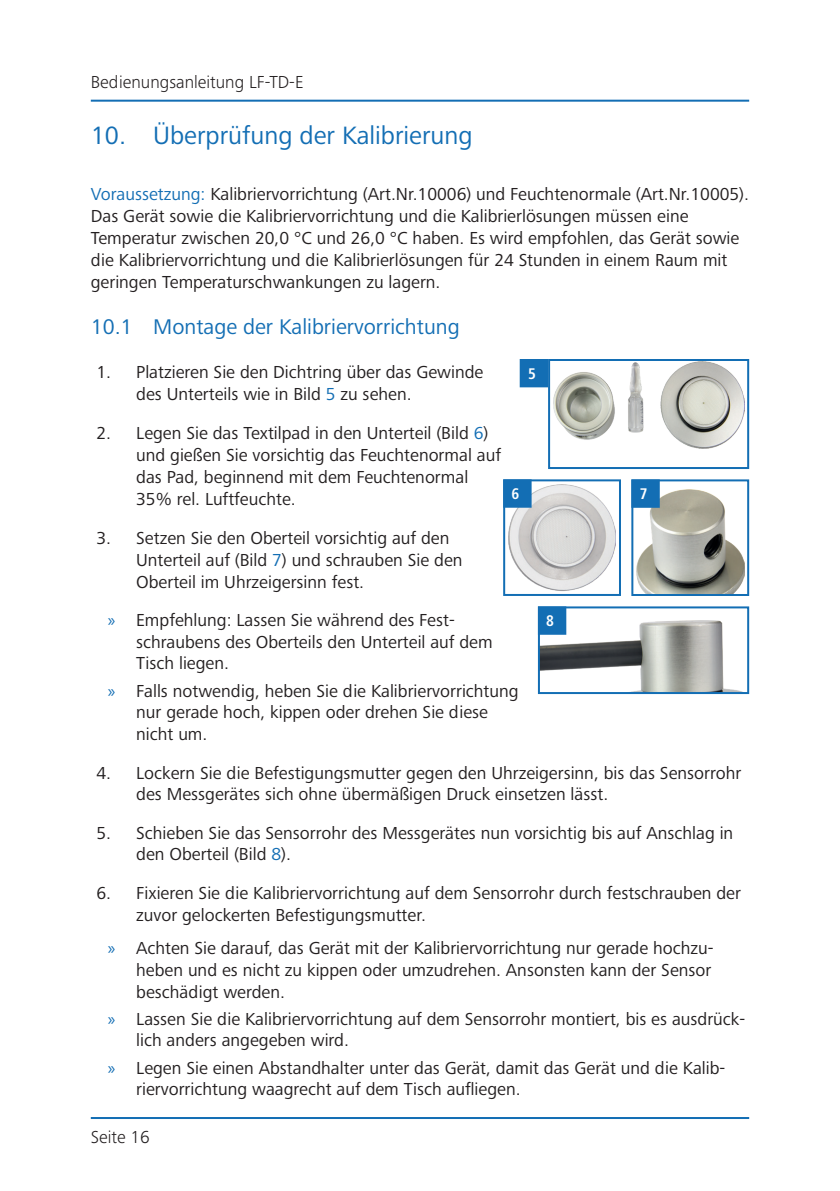
<style>
.page{position:relative;width:840px;height:1191px;background:#fff}
.page>*{position:absolute;margin:0;border:0;box-sizing:border-box;transform-origin:0 0}
.t1{font:26px "Frutiger Next Pro";color:#136eb4}
.t2{font:22px "Frutiger Next Pro";color:#136eb4}
.t3{font:18px/21.6px "Frutiger Next Pro";color:#231f20}
.t4{font:300 18px "Frutiger Next Pro";color:#231f20}
.t5{font:700 condensed 16px "Frutiger Next Pro";color:#fff}
.s1{color:#136eb4}
.s2{font-family:"Myriad Pro";color:#136eb4}
</style>
<div class="page">
<hr style="left:91px;top:100px;width:657px;height:2px;background:#136eb4">
<hr style="left:91px;top:1117px;width:657px;height:2px;background:#136eb4">
<img style="left:553px;top:362px;width:191px;height:86px">
<div style="left:547px;top:359px;width:201px;height:110px;border:2px solid #136eb4"></div>
<div style="left:520px;top:360px;width:26px;height:26px;background:#136eb4"></div>
<div style="left:519px;top:359px;width:28px;height:28px;border:2px solid #136eb4"></div>
<img style="left:508px;top:484px;width:107px;height:107px">
<div style="left:503px;top:479px;width:117px;height:117px;border:2px solid #136eb4"></div>
<div style="left:504px;top:480px;width:26px;height:27px;background:#136eb4"></div>
<div style="left:503px;top:479px;width:28px;height:29px;border:2px solid #136eb4"></div>
<img style="left:636px;top:489px;width:107px;height:104px">
<div style="left:631px;top:479px;width:117px;height:117px;border:2px solid #136eb4"></div>
<div style="left:632px;top:480px;width:26px;height:27px;background:#136eb4"></div>
<div style="left:631px;top:479px;width:28px;height:29px;border:2px solid #136eb4"></div>
<img style="left:540px;top:620px;width:200px;height:71px">
<div style="left:537px;top:606px;width:211px;height:88px;border:2px solid #136eb4"></div>
<div style="left:538px;top:607px;width:27px;height:27px;background:#136eb4"></div>
<div style="left:537px;top:606px;width:29px;height:29px;border:2px solid #136eb4"></div>
<p class="t4" style="left:91px;top:72px;width:214px">Bedienungsanleitung LF-TD-E</p>
<h1 class="t1" style="left:91px;top:120px;width:383px">10. Überprüfung der Kalibrierung</h1>
<p class="t3" style="left:91px;top:183px;width:659px"><span class="s1">Voraussetzung:</span> Kalibriervorrichtung (Art.Nr.10006) und Feuchtenormale (Art.Nr.10005).<br>Das Gerät sowie die Kalibriervorrichtung und die Kalibrierlösungen müssen eine Temperatur zwischen 20,0 °C und 26,0 °C haben. Es wird empfohlen, das Gerät sowie die Kalibriervorrichtung und die Kalibrierlösungen für 24 Stunden in einem Raum mit geringen Temperaturschwankungen zu lagern.</p>
<p class="t2" style="left:91px;top:314px;width:370px">10.1 Montage der Kalibriervorrichtung</p>
<p class="t3" style="left:136px;top:361px;width:348px;text-indent:-40px">1. Platzieren Sie den Dichtring über das Gewinde des Unterteils wie in Bild <span class="s1">5</span> zu sehen.</p>
<p class="t3" style="left:136px;top:421px;width:366px;text-indent:-40px">2. Legen Sie das Textilpad in den Unterteil (Bild <span class="s1">6</span>) und gießen Sie vorsichtig das Feuchtenormal auf das Pad, beginnend mit dem Feuchtenormal 35% rel. Luftfeuchte.</p>
<p class="t3" style="left:136px;top:526px;width:327px;text-indent:-40px">3. Setzen Sie den Oberteil vorsichtig auf den<br>Unterteil auf (Bild <span class="s1">7</span>) und schrauben Sie den<br>Oberteil im Uhrzeigersinn fest.</p>
<p class="t3" style="left:136px;top:609px;width:358px;text-indent:-28px"><span class="s2">»</span> Empfehlung: Lassen Sie während des Fest&shy;schraubens des Oberteils den Unterteil auf dem<br>Tisch liegen.</p>
<p class="t3" style="left:136px;top:680px;width:384px;text-indent:-28px"><span class="s2">»</span> Falls notwendig, heben Sie die Kalibriervorrichtung nur gerade hoch, kippen oder drehen Sie diese nicht um.</p>
<p class="t3" style="left:136px;top:761px;width:606px;text-indent:-40px">4. Lockern Sie die Befestigungsmutter gegen den Uhrzeigersinn, bis das Sensorrohr des Messgerätes sich ohne übermäßigen Druck einsetzen lässt.</p>
<p class="t3" style="left:136px;top:822px;width:598px;text-indent:-40px">5. Schieben Sie das Sensorrohr des Messgerätes nun vorsichtig bis auf Anschlag in den Oberteil (Bild <span class="s1">8</span>).</p>
<p class="t3" style="left:136px;top:882px;width:606px;text-indent:-40px">6. Fixieren Sie die Kalibriervorrichtung auf dem Sensorrohr durch festschrauben der zuvor gelockerten Befestigungsmutter.</p>
<p class="t3" style="left:136px;top:937px;width:578px;text-align:justify;text-indent:-28px"><span class="s2">»</span> Achten Sie darauf, das Gerät mit der Kalibriervorrichtung nur gerade hochzu&shy;heben und es nicht zu kippen oder umzudrehen. Ansonsten kann der Sensor beschädigt werden.</p>
<p class="t3" style="left:136px;top:1008px;width:610px;text-indent:-28px"><span class="s2">»</span> Lassen Sie die Kalibriervorrichtung auf dem Sensorrohr montiert, bis es ausdrück&shy;lich anders angegeben wird.</p>
<p class="t3" style="left:136px;top:1057px;width:590px;text-indent:-28px"><span class="s2">»</span> Legen Sie einen Abstandhalter unter das Gerät, damit das Gerät und die Kalib&shy;riervorrichtung waagrecht auf dem Tisch aufliegen.</p>
<p class="t5" style="left:527px;top:364px;width:9px">5</p>
<p class="t5" style="left:511px;top:484px;width:9px">6</p>
<p class="t5" style="left:639px;top:484px;width:9px">7</p>
<p class="t5" style="left:546px;top:611px;width:9px">8</p>
<p class="t4" style="left:91px;top:1126px;width:60px">Seite 16</p>
</div>
